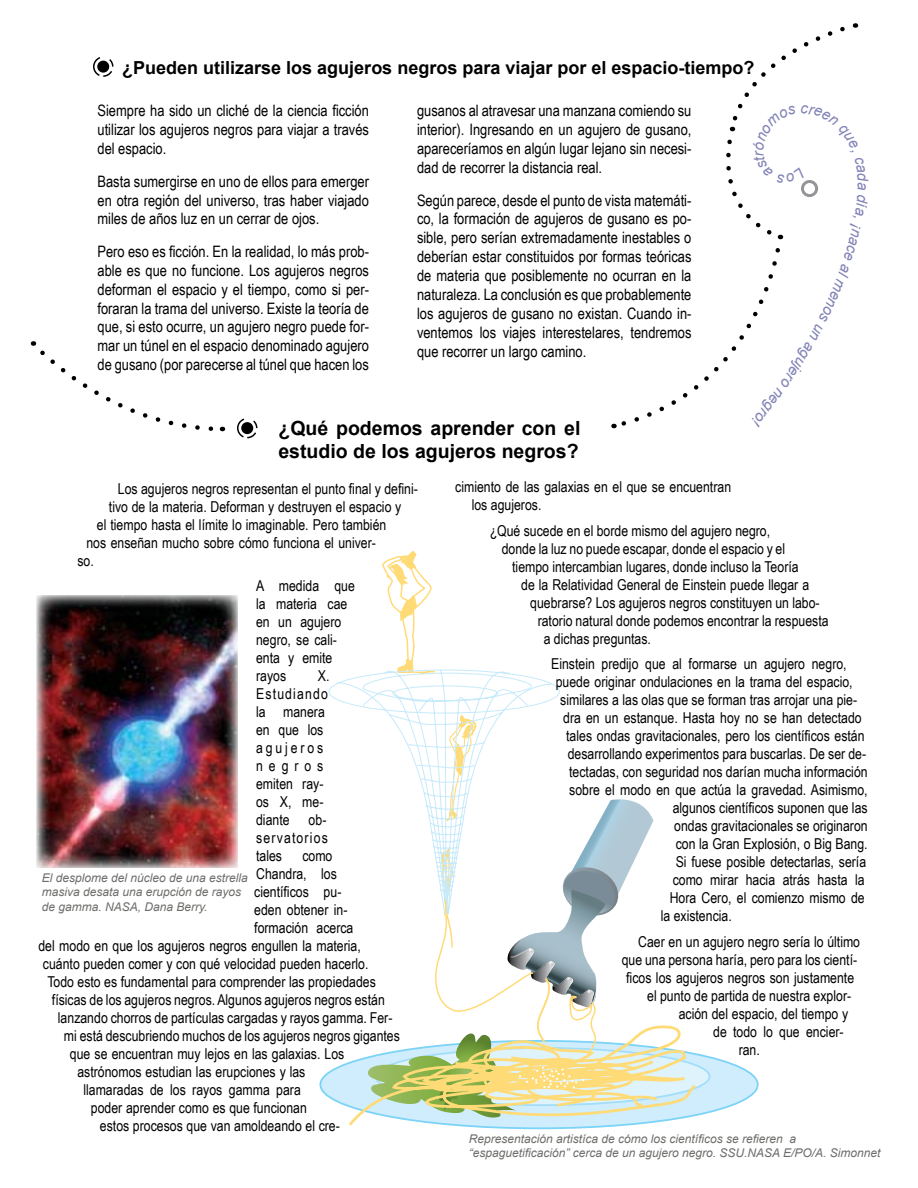
<style>
.page{position:relative;width:918px;height:1188px;background:#fff}
.page>*{position:absolute;margin:0;border:0;box-sizing:border-box;transform-origin:0 0}
.t1{font:700 19.5px/23.4px "Arial";color:#000}
.t2{font:700 18px "Arial";color:#000}
.t3{font:15.75px/18.9px "Arial Narrow";color:#000;text-align:justify}
.t4{font:15px/18px "Arial Narrow";color:#000}
.t5{font:italic 12px/14.4px "Arial";color:#6d6e6b}
</style>
<div class="page">
<div style="left:320px;top:1041px;width:438px;height:87px;background:#cfedfc;border-radius:50%"></div>
<svg style="left:328px;top:669px;width:232px;height:45px"></svg>
<svg style="left:346px;top:714px;width:353px;height:415px"></svg>
<svg style="left:381px;top:551px;width:55px;height:126px"></svg>
<img style="left:37px;top:595px;width:201px;height:272px">
<svg style="left:93px;top:57px;width:21px;height:20px"></svg>
<svg style="left:237px;top:418px;width:21px;height:21px"></svg>
<svg style="left:33px;top:341px;width:190px;height:91px"></svg>
<svg style="left:614px;top:23px;width:245px;height:406px"></svg>
<p class="t2" style="left:122px;top:56px;width:634px">¿Pueden utilizarse los agujeros negros para viajar por el espacio-tiempo?</p>
<p class="t3" style="left:98px;top:101px;width:273px">Siempre ha sido un cliché de la ciencia ficción utilizar los agujeros negros para viajar a través del espacio.</p>
<p class="t3" style="left:98px;top:171px;width:273px">Basta sumergirse en uno de ellos para emerger en otra región del universo, tras haber viajado miles de años luz en un cerrar de ojos.</p>
<p class="t3" style="left:98px;top:241px;width:273px">Pero eso es ficción. En la realidad, lo más prob&shy;able es que no funcione. Los agujeros negros deforman el espacio y el tiempo, como si per&shy;foraran la trama del universo. Existe la teoría de que, si esto ocurre, un agujero negro puede for&shy;mar un túnel en el espacio denominado agujero de gusano (por parecerse al túnel que hacen los</p>
<p class="t3" style="left:417px;top:101px;width:276px">gusanos al atravesar una manzana comiendo su interior). Ingresando en un agujero de gusano, apareceríamos en algún lugar lejano sin necesi&shy;dad de recorrer la distancia real.</p>
<p class="t3" style="left:417px;top:190px;width:276px">Según parece, desde el punto de vista matemáti&shy;co, la formación de agujeros de gusano es po&shy;sible, pero serían extremadamente inestables o deberían estar constituidos por formas teóricas de materia que posiblemente no ocurran en la naturaleza. La conclusión es que probablemente los agujeros de gusano no existan. Cuando in&shy;ventemos los viajes interestelares, tendremos que recorrer un largo camino.</p>
<h1 class="t1" style="left:278px;top:417px;width:304px">¿Qué podemos aprender con el estudio de los agujeros negros?</h1>
<p class="t4" style="left:118px;top:479px;width:301px">Los agujeros negros representan el punto final y defini-</p>
<p class="t4" style="left:109px;top:497px;width:294px">tivo de la materia. Deforman y destruyen el espacio y</p>
<p class="t4" style="left:97px;top:515px;width:291px">el tiempo hasta el límite lo imaginable. Pero también</p>
<p class="t4" style="left:86px;top:533px;width:291px">nos enseñan mucho sobre cómo funciona el univer-</p>
<p class="t4" style="left:77px;top:551px;width:18px">so.</p>
<p class="t4" style="left:256px;top:577px;width:100px">A medida que la materia cae en un agujero negro, se cali&shy;enta y emite rayos</p>
<p class="t4" style="left:256px;top:667px;width:75px;text-indent:62px">X.<br>Estudiando la manera en que los agujeros negros emiten ray&shy;os X, me&shy;diante</p>
<p class="t4" style="left:256px;top:811px;width:73px;text-align:justify;text-indent:52px">ob&shy;servatorios tales</p>
<p class="t4" style="left:302px;top:847px;width:32px">como</p>
<p class="t4" style="left:256px;top:865px;width:82px">Chandra, los</p>
<p class="t4" style="left:254px;top:883px;width:89px">científicos pu-</p>
<p class="t4" style="left:254px;top:901px;width:95px">eden obtener in-</p>
<p class="t4" style="left:254px;top:919px;width:101px">formación acerca</p>
<p class="t4" style="left:38px;top:937px;width:324px">del modo en que los agujeros negros engullen la materia,</p>
<p class="t4" style="left:43px;top:955px;width:327px">cuánto pueden comer y con qué velocidad pueden hacerlo.</p>
<p class="t4" style="left:47px;top:973px;width:330px">Todo esto es fundamental para comprender las propiedades</p>
<p class="t4" style="left:52px;top:991px;width:334px">físicas de los agujeros negros. Algunos agujeros negros están</p>
<p class="t4" style="left:58px;top:1009px;width:336px">lanzando chorros de partículas cargadas y rayos gamma. Fer-</p>
<p class="t4" style="left:64px;top:1027px;width:337px">mi está descubriendo muchos de los agujeros negros gigantes</p>
<p class="t4" style="left:70px;top:1045px;width:276px">que se encuentran muy lejos en las galaxias. Los</p>
<p class="t4" style="left:77px;top:1063px;width:230px">astrónomos estudian las erupciones y las</p>
<p class="t4" style="left:83px;top:1081px;width:219px">llamaradas de los rayos gamma para</p>
<p class="t4" style="left:91px;top:1099px;width:217px">poder aprender como es que funcionan</p>
<p class="t4" style="left:100px;top:1117px;width:241px">estos procesos que van amoldeando el cre-</p>
<p class="t5" style="left:42px;top:871px;width:208px">El desplome del núcleo de una estrella masiva desata una erupción de rayos de gamma. NASA, Dana Berry.</p>
<p class="t4" style="left:472px;top:478px;width:261px;text-indent:-16px">cimiento de las galaxias en el que se encuentran los agujeros.</p>
<p class="t4" style="left:490px;top:521px;width:282px">¿Qué sucede en el borde mismo del agujero negro,</p>
<p class="t4" style="left:502px;top:539px;width:285px">donde la luz no puede escapar, donde el espacio y el</p>
<p class="t4" style="left:512px;top:557px;width:288px">tiempo intercambian lugares, donde incluso la Teoría</p>
<p class="t4" style="left:521px;top:575px;width:289px">de la Relatividad General de Einstein puede llegar a</p>
<p class="t4" style="left:530px;top:593px;width:291px">quebrarse? Los agujeros negros constituyen un labo-</p>
<p class="t4" style="left:538px;top:611px;width:292px">ratorio natural donde podemos encontrar la respuesta</p>
<p class="t4" style="left:544px;top:629px;width:109px">a dichas preguntas.</p>
<p class="t4" style="left:551px;top:655px;width:297px">Einstein predijo que al formarse un agujero negro,</p>
<p class="t4" style="left:556px;top:673px;width:298px">puede originar ondulaciones en la trama del espacio,</p>
<p class="t4" style="left:560px;top:691px;width:298px">similares a las olas que se forman tras arrojar una pie-</p>
<p class="t4" style="left:563px;top:709px;width:300px">dra en un estanque. Hasta hoy no se han detectado</p>
<p class="t4" style="left:566px;top:727px;width:300px">tales ondas gravitacionales, pero los científicos están</p>
<p class="t4" style="left:568px;top:745px;width:300px">desarrollando experimentos para buscarlas. De ser de-</p>
<p class="t4" style="left:569px;top:763px;width:300px">tectadas, con seguridad nos darían mucha información</p>
<p class="t4" style="left:569px;top:781px;width:300px">sobre el modo en que actúa la gravedad. Asimismo,</p>
<p class="t4" style="left:673px;top:799px;width:196px">algunos científicos suponen que las</p>
<p class="t4" style="left:674px;top:817px;width:195px">ondas gravitacionales se originaron</p>
<p class="t4" style="left:676px;top:835px;width:193px">con la Gran Explosión, o Big Bang.</p>
<p class="t4" style="left:676px;top:853px;width:192px">Si fuese posible detectarlas, sería</p>
<p class="t4" style="left:673px;top:871px;width:193px">como mirar hacia atrás hasta la</p>
<p class="t4" style="left:670px;top:889px;width:196px">Hora Cero, el comienzo mismo de</p>
<p class="t4" style="left:661px;top:907px;width:73px">la existencia.</p>
<p class="t4" style="left:638px;top:932px;width:223px">Caer en un agujero negro sería lo último</p>
<p class="t4" style="left:622px;top:950px;width:237px">que una persona haría, pero para los cientí-</p>
<p class="t4" style="left:626px;top:968px;width:229px">ficos los agujeros negros son justamente</p>
<p class="t4" style="left:647px;top:986px;width:205px">el punto de partida de nuestra explor-</p>
<p class="t4" style="left:679px;top:1004px;width:171px">ación del espacio, del tiempo y</p>
<p class="t4" style="left:713px;top:1022px;width:132px">de todo lo que encier-</p>
<p class="t4" style="left:739px;top:1040px;width:23px">ran.</p>
<p class="t5" style="left:469px;top:1131px;width:413px">Representación artistíca de cómo los científicos se refieren a “espaguetificación” cerca de un agujero negro. SSU.NASA E/PO/A. Simonnet</p>
</div>
